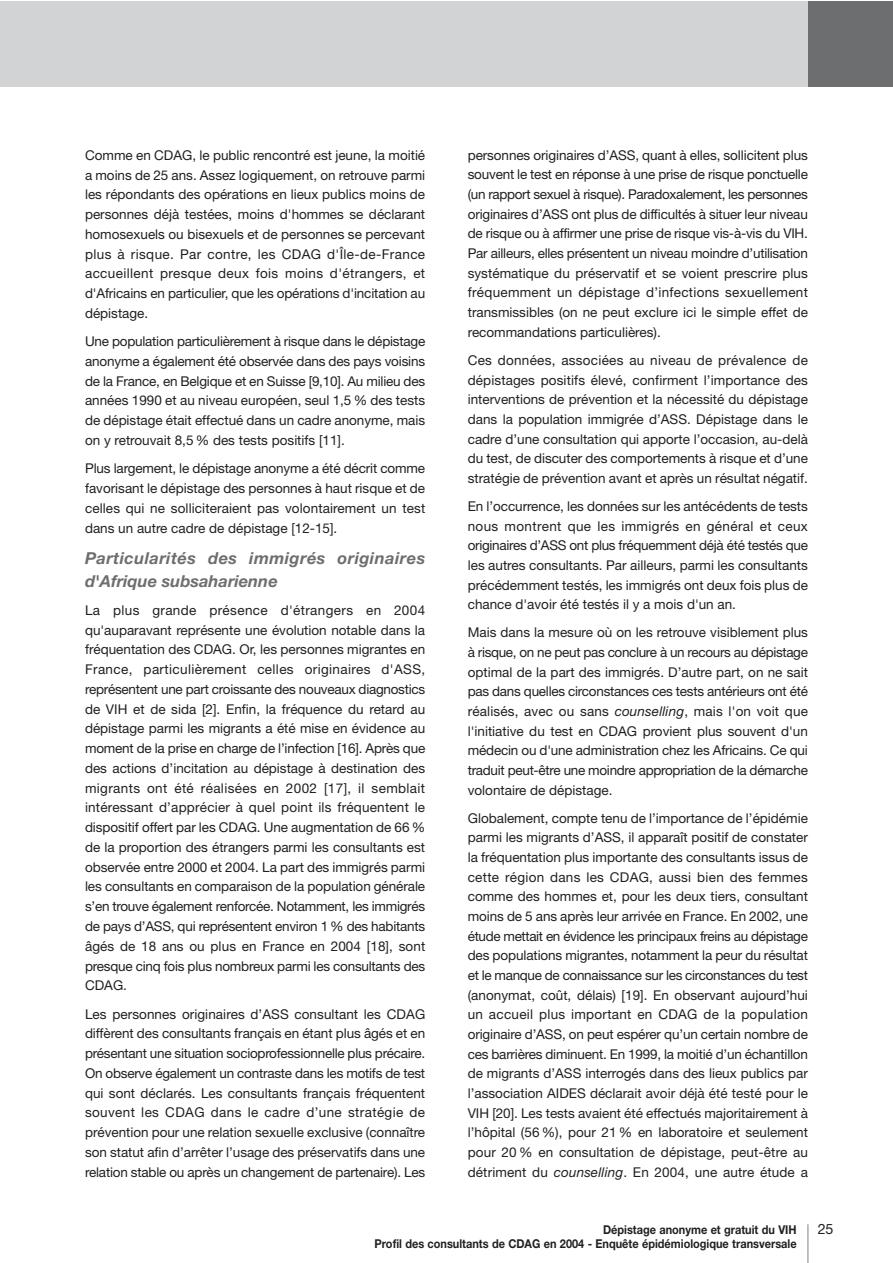
<style>
.page{position:relative;width:893px;height:1263px;background:#fff}
.page>*{position:absolute;margin:0;border:0;box-sizing:border-box;transform-origin:0 0}
.t1{font:italic 700 16.5px/22.8px "Helvetica Neue";letter-spacing:.03em;color:#6d6e70}
.t2{font:14.25px "Helvetica Neue";color:#231f20}
.t3{font:13.5px/19.6px "Helvetica Neue";color:#231f20;text-align:justify}
.t4{font:700 12.15px/14.5px "Helvetica Neue";color:#231f20;text-align:right;scale:.9 1}
.s1{font-style:italic}
</style>
<div class="page">
<hr style="left:807px;top:1224px;width:1px;height:39px;background:#808285">
<div style="left:0;top:1px;width:892px;height:85px;background:#d1d3d4"></div>
<div style="left:808px;top:1px;width:84px;height:85px;background:#6d6e70"></div>
<p class="t3" style="left:85px;top:146px;width:342px">Comme en CDAG, le public rencontré est jeune, la moitié a moins de 25 ans. Assez logiquement, on retrouve parmi les répondants des opérations en lieux publics moins de personnes déjà testées, moins d'hommes se déclarant homosexuels ou bisexuels et de personnes se percevant plus à risque. Par contre, les CDAG d'Île-de-France accueillent presque deux fois moins d'étrangers, et d'Africains en particulier, que les opérations d'incitation au dépistage.</p>
<p class="t3" style="left:85px;top:333px;width:342px">Une population particulièrement à risque dans le dépistage anonyme a également été observée dans des pays voisins de la France, en Belgique et en Suisse [9,10]. Au milieu des années 1990 et au niveau européen, seul 1,5 % des tests de dépistage était effectué dans un cadre anonyme, mais on y retrouvait 8,5 % des tests positifs [11].</p>
<p class="t3" style="left:85px;top:460px;width:342px">Plus largement, le dépistage anonyme a été décrit comme favorisant le dépistage des personnes à haut risque et de celles qui ne solliciteraient pas volontairement un test dans un autre cadre de dépistage [12-15].</p>
<p class="t1" style="left:85px;top:548px;width:342px">Particularités des immigrés originaires d'Afrique subsaharienne</p>
<p class="t3" style="left:85px;top:601px;width:342px">La plus grande présence d'étrangers en 2004 qu'auparavant représente une évolution notable dans la fréquentation des CDAG. Or, les personnes migrantes en France, particulièrement celles originaires d'ASS, représentent une part croissante des nouveaux diagnostics de VIH et de sida [2]. Enfin, la fréquence du retard au dépistage parmi les migrants a été mise en évidence au moment de la prise en charge de l’infection [16]. Après que des actions d’incitation au dépistage à destination des migrants ont été réalisées en 2002 [17], il semblait intéressant d’apprécier à quel point ils fréquentent le dispositif offert par les CDAG. Une augmentation de 66 % de la proportion des étrangers parmi les consultants est observée entre 2000 et 2004. La part des immigrés parmi les consultants en comparaison de la population générale s’en trouve également renforcée. Notamment, les immigrés de pays d’ASS, qui représentent environ 1 % des habitants âgés de 18 ans ou plus en France en 2004 [18], sont presque cinq fois plus nombreux parmi les consultants des CDAG.</p>
<p class="t3" style="left:85px;top:1005px;width:342px">Les personnes originaires d’ASS consultant les CDAG diffèrent des consultants français en étant plus âgés et en présentant une situation socioprofessionnelle plus précaire.<br>On observe également un contraste dans les motifs de test qui sont déclarés. Les consultants français fréquentent souvent les CDAG dans le cadre d’une stratégie de prévention pour une relation sexuelle exclusive (connaître son statut afin d’arrêter l’usage des préservatifs dans une relation stable ou après un changement de partenaire). Les</p>
<p class="t3" style="left:468px;top:146px;width:342px">personnes originaires d’ASS, quant à elles, sollicitent plus souvent le test en réponse à une prise de risque ponctuelle (un rapport sexuel à risque). Paradoxalement, les personnes originaires d’ASS ont plus de difficultés à situer leur niveau de risque ou à affirmer une prise de risque vis-à-vis du VIH.<br>Par ailleurs, elles présentent un niveau moindre d’utilisation systématique du préservatif et se voient prescrire plus fréquemment un dépistage d’infections sexuellement transmissibles (on ne peut exclure ici le simple effet de recommandations particulières).</p>
<p class="t3" style="left:468px;top:352px;width:342px">Ces données, associées au niveau de prévalence de dépistages positifs élevé, confirment l’importance des interventions de prévention et la nécessité du dépistage dans la population immigrée d’ASS. Dépistage dans le cadre d’une consultation qui apporte l’occasion, au-delà du test, de discuter des comportements à risque et d’une stratégie de prévention avant et après un résultat négatif.</p>
<p class="t3" style="left:468px;top:498px;width:342px">En l’occurrence, les données sur les antécédents de tests nous montrent que les immigrés en général et ceux originaires d’ASS ont plus fréquemment déjà été testés que les autres consultants. Par ailleurs, parmi les consultants précédemment testés, les immigrés ont deux fois plus de chance d'avoir été testés il y a mois d'un an.</p>
<p class="t3" style="left:468px;top:624px;width:342px">Mais dans la mesure où on les retrouve visiblement plus à risque, on ne peut pas conclure à un recours au dépistage optimal de la part des immigrés. D’autre part, on ne sait pas dans quelles circonstances ces tests antérieurs ont été réalisés, avec ou sans <span class="s1">counselling</span>, mais l'on voit que l'initiative du test en CDAG provient plus souvent d'un médecin ou d'une administration chez les Africains. Ce qui traduit peut-être une moindre appropriation de la démarche volontaire de dépistage.</p>
<p class="t3" style="left:468px;top:809px;width:342px">Globalement, compte tenu de l’importance de l’épidémie parmi les migrants d’ASS, il apparaît positif de constater la fréquentation plus importante des consultants issus de cette région dans les CDAG, aussi bien des femmes comme des hommes et, pour les deux tiers, consultant moins de 5 ans après leur arrivée en France. En 2002, une étude mettait en évidence les principaux freins au dépistage des populations migrantes, notamment la peur du résultat et le manque de connaissance sur les circonstances du test (anonymat, coût, délais) [19]. En observant aujourd’hui un accueil plus important en CDAG de la population originaire d’ASS, on peut espérer qu’un certain nombre de ces barrières diminuent. En 1999, la moitié d’un échantillon de migrants d’ASS interrogés dans des lieux publics par l’association AIDES déclarait avoir déjà été testé pour le VIH [20]. Les tests avaient été effectués majoritairement à l’hôpital (56 %), pour 21 % en laboratoire et seulement pour 20 % en consultation de dépistage, peut-être au détriment du <span class="s1">counselling</span>. En 2004, une autre étude a</p>
<p class="t4" style="left:375px;top:1223px;width:470px">Dépistage anonyme et gratuit du VIH<br>Profil des consultants de CDAG en 2004 - Enquête épidémiologique transversale</p>
<p class="t2" style="left:818px;top:1224px;width:17px">25</p>
</div>
